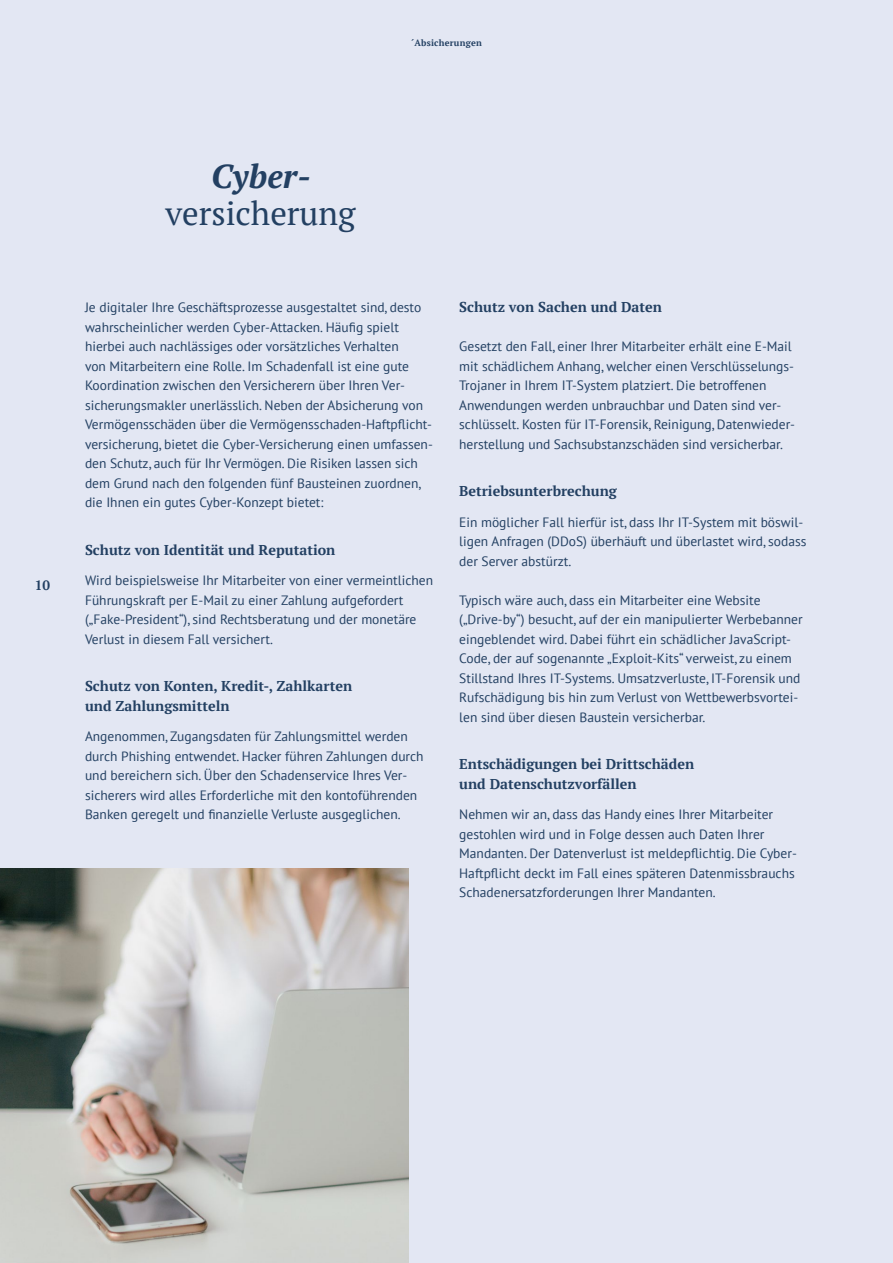
<style>
.page{position:relative;width:893px;height:1263px;background:#e3e7f3}
.page>*{position:absolute;margin:0;border:0;box-sizing:border-box;transform-origin:0 0}
.t1{font:33px "PT Serif";color:#234062}
.t2{font:italic 700 33px "PT Serif";color:#234062}
.t3{font:700 14.25px/19.5px "PT Serif";color:#234062}
.t4{font:13.5px/19.5px "PT Sans";color:#234062}
.t5{font:700 13.5px "PT Serif";color:#234062}
.t6{font:700 9px "PT Serif";letter-spacing:.025em;color:#234062}
</style>
<div class="page">
<img style="left:0;top:868px;width:408px;height:395px">
<p class="t6" style="left:411px;top:37px;width:72px">´Absicherungen</p>
<p class="t5" style="left:35px;top:577px;width:17px">10</p>
<h1 class="t2" style="left:211px;top:154px;width:101px">Cyber-</h1>
<h1 class="t1" style="left:165px;top:192px;width:192px">versicherung</h1>
<p class="t4" style="left:85px;top:297px;width:349px">Je digitaler Ihre Geschäftsprozesse ausgestaltet sind, desto wahrscheinlicher werden Cyber-Attacken. Häufig spielt hierbei auch nachlässiges oder vorsätzliches Verhalten<br>von Mitarbeitern eine Rolle. Im Schadenfall ist eine gute Koordination zwischen den Versicherern über Ihren Ver&shy;sicherungsmakler unerlässlich. Neben der Absicherung von Vermögensschäden über die Vermögensschaden-Haftpflicht&shy;versicherung, bietet die Cyber-Versicherung einen umfassen&shy;den Schutz, auch für Ihr Vermögen. Die Risiken lassen sich dem Grund nach den folgenden fünf Bausteinen zuordnen, die Ihnen ein gutes Cyber-Konzept bietet:</p>
<p class="t3" style="left:85px;top:540px;width:252px">Schutz von Identität und Reputation</p>
<p class="t4" style="left:85px;top:570px;width:350px">Wird beispielsweise Ihr Mitarbeiter von einer vermeintlichen Führungskraft per E-Mail zu einer Zahlung aufgefordert („Fake-President“), sind Rechtsberatung und der monetäre Verlust in diesem Fall versichert.</p>
<p class="t3" style="left:85px;top:676px;width:269px">Schutz von Konten, Kredit-, Zahlkarten und Zahlungsmitteln</p>
<p class="t4" style="left:85px;top:726px;width:340px">Angenommen, Zugangsdaten für Zahlungsmittel werden durch Phishing entwendet. Hacker führen Zahlungen durch und bereichern sich. Über den Schadenservice Ihres Ver&shy;sicherers wird alles Erforderliche mit den kontoführenden Banken geregelt und finanzielle Verluste ausgeglichen.</p>
<p class="t3" style="left:459px;top:297px;width:204px">Schutz von Sachen und Daten</p>
<p class="t4" style="left:459px;top:336px;width:337px">Gesetzt den Fall, einer Ihrer Mitarbeiter erhält eine E-Mail mit schädlichem Anhang, welcher einen Verschlüsselungs-Trojaner in Ihrem IT-System platziert. Die betroffenen Anwendungen werden unbrauchbar und Daten sind ver&shy;schlüsselt. Kosten für IT-Forensik, Reinigung, Datenwieder&shy;herstellung und Sachsubstanzschäden sind versicherbar.</p>
<p class="t3" style="left:459px;top:481px;width:159px">Betriebsunterbrechung</p>
<p class="t4" style="left:459px;top:512px;width:349px">Ein möglicher Fall hierfür ist, dass Ihr IT-System mit böswil&shy;ligen Anfragen (DDoS) überhäuft und überlastet wird, sodass der Server abstürzt.</p>
<p class="t4" style="left:459px;top:590px;width:345px">Typisch wäre auch, dass ein Mitarbeiter eine Website („Drive-by“) besucht, auf der ein manipulierter Werbebanner eingeblendet wird. Dabei führt ein schädlicher JavaScript-Code, der auf sogenannte „Exploit-Kits“ verweist, zu einem Stillstand Ihres IT-Systems. Umsatzverluste, IT-Forensik und Rufschädigung bis hin zum Verlust von Wettbewerbsvortei&shy;len sind über diesen Baustein versicherbar.</p>
<p class="t3" style="left:459px;top:754px;width:237px">Entschädigungen bei Drittschäden und Datenschutzvorfällen</p>
<p class="t4" style="left:459px;top:804px;width:339px">Nehmen wir an, dass das Handy eines Ihrer Mitarbeiter gestohlen wird und in Folge dessen auch Daten Ihrer Mandanten. Der Datenverlust ist meldepflichtig. Die Cyber-Haftpflicht deckt im Fall eines späteren Datenmissbrauchs Schadenersatzforderungen Ihrer Mandanten.</p>
</div>
